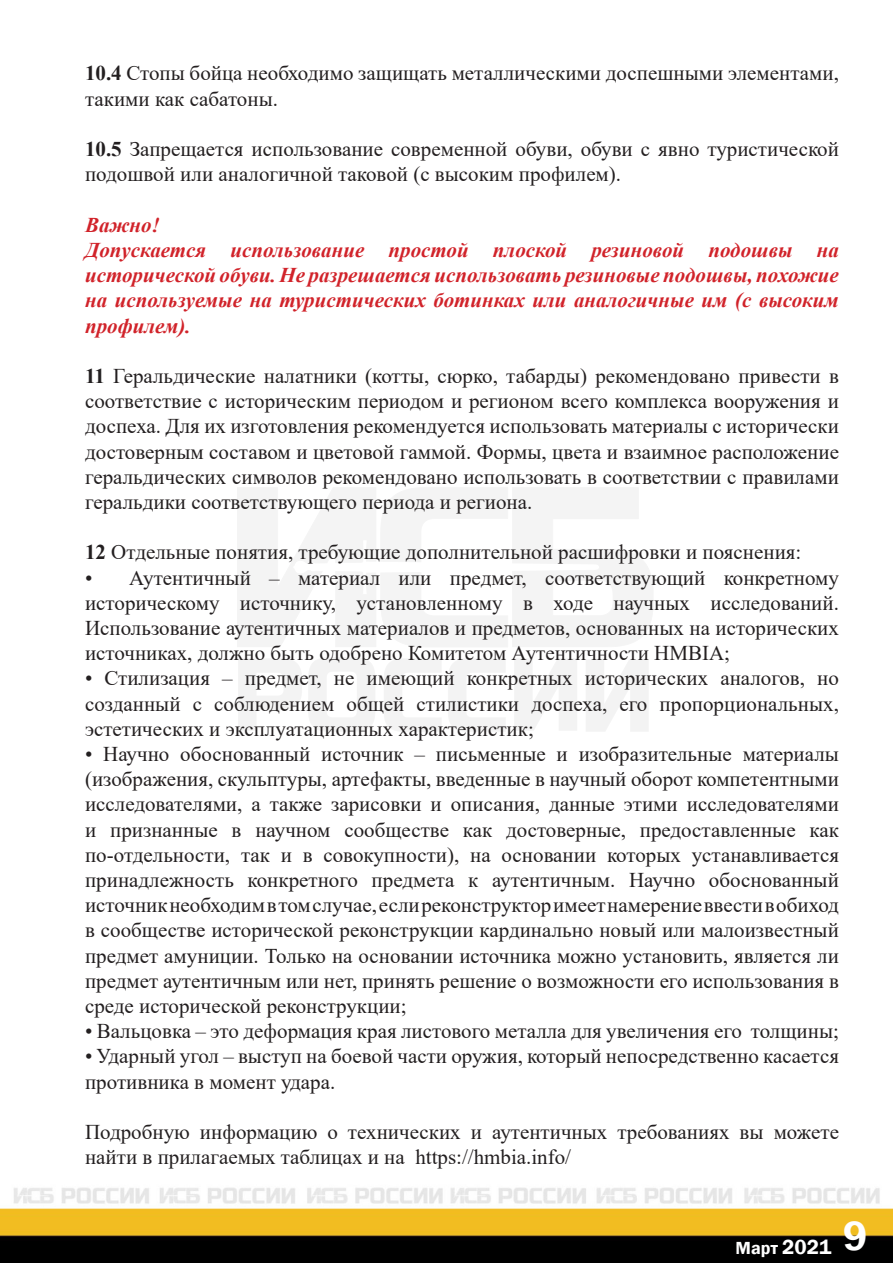
<style>
.page{position:relative;width:893px;height:1263px;background:#fff}
.page>*{position:absolute;margin:0;border:0;box-sizing:border-box;transform-origin:0 0}
.t1{font:21px/25.2px "Times New Roman";color:#231f20}
.t2{font:italic 700 21px/25.2px "Times New Roman";color:#d1232a;text-align:justify}
.t3{font:600 18px "Franklin Gothic";color:#fff}
.s1{font-weight:700}
.s2{font-size:21px}
</style>
<div class="page">
<img style="left:0;top:1187px;width:893px;height:76px">
<p class="t1" style="left:85px;top:60px;width:755px"><span class="s1">10.4</span> Стопы бойца необходимо защищать металлическими доспешными элементами, такими как сабатоны.</p>
<p class="t1" style="left:85px;top:136px;width:755px"><span class="s1">10.5</span> Запрещается использование современной обуви, обуви с явно туристической подошвой или аналогичной таковой (с высоким профилем).</p>
<p class="t2" style="left:85px;top:211px;width:76px">Важно!</p>
<p class="t2" style="left:85px;top:237px;width:755px">Допускается использование простой плоской резиновой подошвы на исторической обуви. Не разрешается использовать резиновые подошвы, похожие на используемые на туристических ботинках или аналогичные им (с высоким профилем).</p>
<p class="t1" style="left:85px;top:363px;width:755px;text-align:justify"><span class="s1">11</span> Геральдические налатники (котты, сюрко, табарды) рекомендовано привести в соответствие с историческим периодом и регионом всего комплекса вооружения и доспеха. Для их изготовления рекомендуется использовать материалы с исторически достоверным составом и цветовой гаммой. Формы, цвета и взаимное расположение геральдических символов рекомендовано использовать в соответствии с правилами геральдики соответствующего периода и региона.</p>
<p class="t1" style="left:85px;top:539px;width:718px"><span class="s1">12</span> Отдельные понятия, требующие дополнительной расшифровки и пояснения:</p>
<p class="t1" style="left:85px;top:564px;width:755px;text-align:justify">• Аутентичный – материал или предмет, соответствующий конкретному историческому источнику, установленному в ходе научных исследований.<br>Использование аутентичных материалов и предметов, основанных на исторических источниках, должно быть одобрено Комитетом Аутентичности HMBIA;</p>
<p class="t1" style="left:85px;top:665px;width:755px;text-align:justify">• Стилизация – предмет, не имеющий конкретных исторических аналогов, но созданный с соблюдением общей стилистики доспеха, его пропорциональных, эстетических и эксплуатационных характеристик;</p>
<p class="t1" style="left:85px;top:741px;width:755px;text-align:justify">• Научно обоснованный источник – письменные и изобразительные материалы (изображения, скульптуры, артефакты, введенные в научный оборот компетентными исследователями, а также зарисовки и описания, данные этими исследователями и признанные в научном сообществе как достоверные, предоставленные как по-отдельности, так и в совокупности), на основании которых устанавливается принадлежность конкретного предмета к аутентичным. Научно обоснованный источник необходим в том случае, если реконструктор имеет намерение ввести в обиход в сообществе исторической реконструкции кардинально новый или малоизвестный предмет амуниции. Только на основании источника можно установить, является ли предмет аутентичным или нет, принять решение о возможности его использования в среде исторической реконструкции;</p>
<p class="t1" style="left:85px;top:1018px;width:755px">• Вальцовка – это деформация края листового металла для увеличения его толщины;</p>
<p class="t1" style="left:85px;top:1043px;width:755px">• Ударный угол – выступ на боевой части оружия, который непосредственно касается противника в момент удара.</p>
<p class="t1" style="left:85px;top:1119px;width:755px">Подробную информацию о технических и аутентичных требованиях вы можете найти в прилагаемых таблицах и на https://hmbia.info/</p>
<p class="t3" style="left:736px;top:1237px;width:133px">Март <span class="s2">2021</span> <sup>9</sup></p>
</div>
